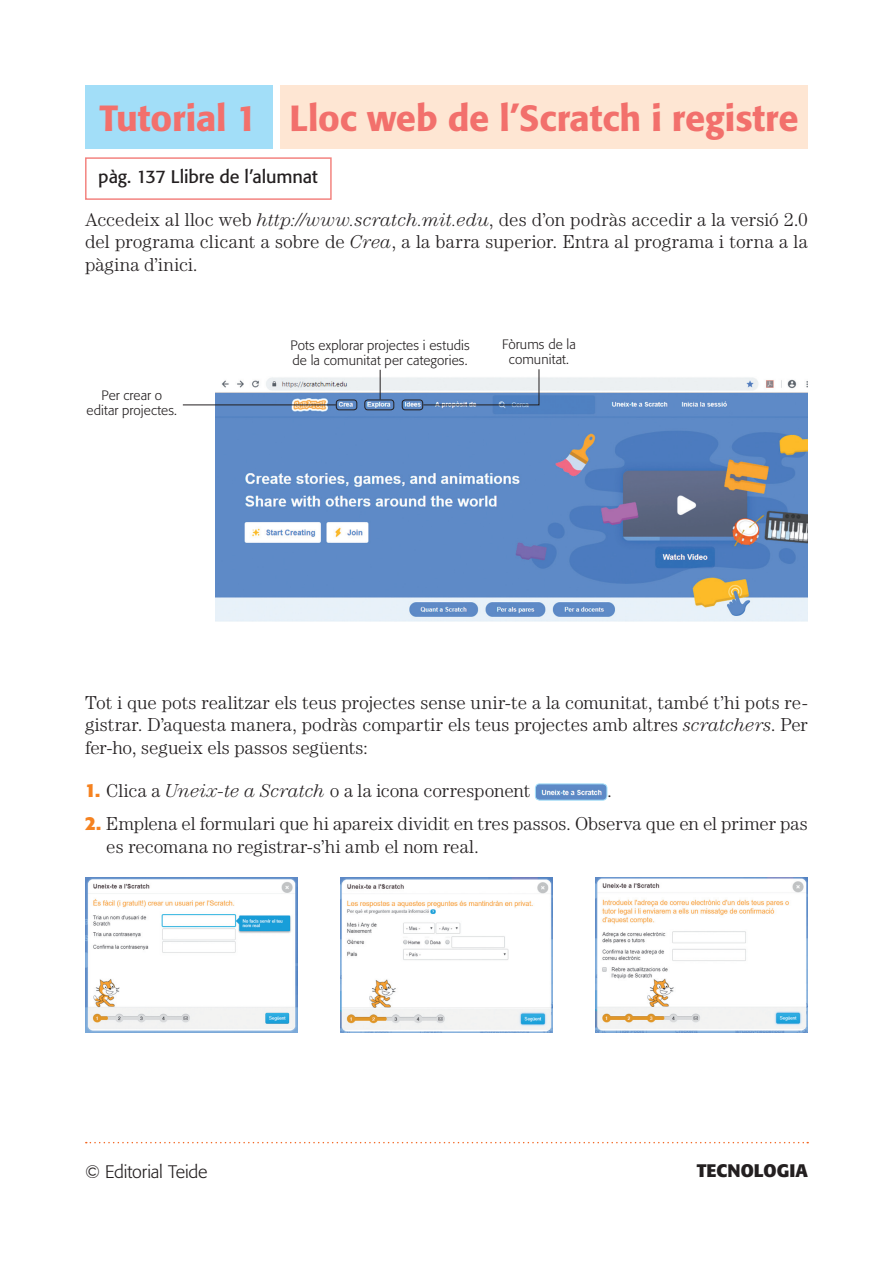
<style>
.page{position:relative;width:893px;height:1263px;background:#fff}
.page>*{position:absolute;margin:0;border:0;box-sizing:border-box;transform-origin:0 0}
.t1{font:500 36px "Formata";letter-spacing:-.005em;color:#f2706c}
.t2{font:300 18.75px/22.5px "Century Std";color:#231f20;text-align:justify}
.t3{font:18px "Formata";letter-spacing:-.005em;color:#231f20}
.t4{font:300 18px "Formata";letter-spacing:-.01em;color:#231f20}
.t5{font:700 18px "Formata";color:#231f20}
.t6{font:300 13.5px/15px "Formata";letter-spacing:.005em;color:#231f20;text-align:center}
.s1{font-style:italic}
.s2{font-family:"Formata";font-weight:700;color:#f58220}
</style>
<div class="page">
<svg style="left:86px;top:1142px;width:722px;height:1px"></svg>
<div style="left:281px;top:85px;width:527px;height:64px;background:#fee6d3"></div>
<div style="left:85px;top:85px;width:187px;height:64px;background:#a2def8"></div>
<div style="left:85px;top:157px;width:247px;height:43px;border:2px solid #f38480"></div>
<img style="left:216px;top:376px;width:592px;height:245px">
<hr style="left:183px;top:404px;width:153px;height:1px;background:#231f20">
<div style="left:336px;top:400px;width:21px;height:10px;border:1px solid #231f20;border-radius:3px"></div>
<div style="left:402px;top:400px;width:21px;height:10px;border:1px solid #231f20;border-radius:3px"></div>
<div style="left:364px;top:400px;width:30px;height:10px;border:1px solid #231f20;border-radius:3px"></div>
<hr style="left:380px;top:370px;width:1px;height:30px;background:#231f20">
<svg style="left:423px;top:369px;width:117px;height:37px"></svg>
<img style="left:535px;top:785px;width:72px;height:15px">
<div style="left:535px;top:783px;width:72px;height:17px;border:1px solid #a2def8;border-radius:4px"></div>
<img style="left:85px;top:878px;width:213px;height:154px">
<img style="left:341px;top:878px;width:211px;height:154px">
<img style="left:595px;top:878px;width:213px;height:154px">
<h1 class="t1" style="left:100px;top:96px;width:701px">Tutorial 1 Lloc web de l’Scratch i registre</h1>
<p class="t3" style="left:98px;top:165px;width:221px">pàg. 137 Llibre de l’alumnat</p>
<p class="t2" style="left:85px;top:208px;width:724px">Accedeix al lloc web <span class="s1">http://www.scratch.mit.edu</span>, des d’on podràs accedir a la versió 2.0 del programa clicant a sobre de <span class="s1">Crea</span>, a la barra superior. Entra al programa i torna a la pàgina d’inici.</p>
<p class="t6" style="left:86px;top:388px;width:92px">Per crear o editar projectes.</p>
<p class="t6" style="left:290px;top:338px;width:181px;text-align:left">Pots explorar projectes i estudis de la comunitat per categories.</p>
<p class="t6" style="left:502px;top:337px;width:75px">Fòrums de la comunitat.</p>
<p class="t2" style="left:85px;top:691px;width:724px">Tot i que pots realitzar els teus projectes sense unir-te a la comunitat, també t’hi pots re&shy;gistrar. D’aquesta manera, podràs compartir els teus projectes amb altres <span class="s1">scratchers</span>. Per fer-ho, segueix els passos següents:</p>
<p class="t2" style="left:85px;top:779px;width:447px"><span class="s2">1.</span> Clica a <span class="s1">Uneix-te a Scratch</span> o a la icona corresponent</p>
<p class="t2" style="left:607px;top:779px;width:6px">.</p>
<p class="t2" style="left:106px;top:812px;width:703px;text-indent:-21px"><span class="s2">2.</span> Emplena el formulari que hi apareix dividit en tres passos. Observa que en el primer pas es recomana no registrar-s’hi amb el nom real.</p>
<p class="t4" style="left:85px;top:1161px;width:124px">© Editorial Teide</p>
<p class="t5" style="left:697px;top:1160px;width:113px">TECNOLOGIA</p>
</div>
